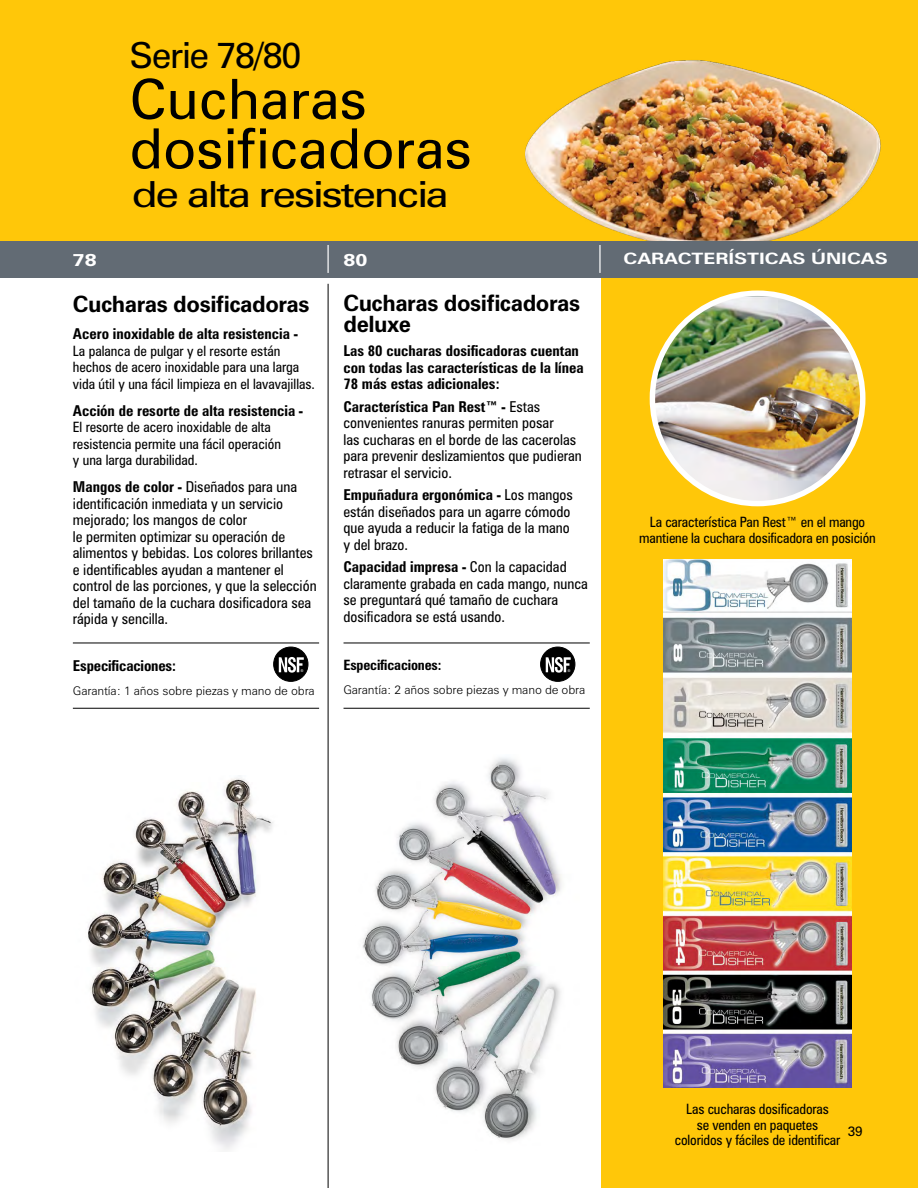
<style>
.page{position:relative;width:918px;height:1188px;background:#ffc709}
.page>*{position:absolute;margin:0;border:0;box-sizing:border-box;transform-origin:0 0}
.t1{font:55.5px/49.5px "Zurich BT";color:#000}
.t2{font:36px "Zurich BT";letter-spacing:-.05em;color:#000;scale:1.2 1}
.t3{font:36px "Zurich BT";letter-spacing:-.05em;color:#000}
.t4{font:700 22.5px/21px "Zurich BT";letter-spacing:-.02em;color:#000}
.t5{font:700 17.1px "Zurich BT";color:#fff;scale:1.26 1}
.t6{font:700 15.6px "Zurich BT";color:#fff;scale:1.26 1}
.t7{font:condensed 15px/16.5px "Zurich BT";color:#000}
.t8{font:700 condensed 15px/16.5px "Zurich BT";color:#000}
.t9{font:condensed 14.25px/16.5px "Zurich BT";color:#000;text-align:center}
.t10{font:700 condensed 14.25px "Zurich BT";letter-spacing:-.01em;color:#000}
.t11{font:13.5px "Zurich BT";color:#000}
.t12{font:300 12px "Zurich BT";letter-spacing:-.01em;color:#000}
.t13{font:3.75px "Helvetica";color:#fff;scale:.9 1}
.s1{font-weight:700}
</style>
<div class="page">
<img style="left:525px;top:60px;width:356px;height:181px">
<div style="left:0;top:257px;width:601px;height:931px;background:#fff"></div>
<div style="left:0;top:241px;width:918px;height:36px;background:#626b74"></div>
<img style="left:652px;top:296px;width:211px;height:208px">
<div style="left:650px;top:290px;width:215px;height:216px;border:5px solid #fff;border-radius:50%"></div>
<hr style="left:599px;top:245px;width:2px;height:28px;background:#fff">
<hr style="left:327px;top:245px;width:2px;height:28px;background:#fff">
<hr style="left:328px;top:284px;width:1px;height:904px;background:#000">
<hr style="left:73px;top:643px;width:246px;height:1px;background:#000">
<hr style="left:73px;top:708px;width:246px;height:1px;background:#000">
<hr style="left:344px;top:643px;width:246px;height:1px;background:#000">
<hr style="left:344px;top:708px;width:246px;height:1px;background:#000">
<img style="left:664px;top:560px;width:188px;height:527px">
<img style="left:88px;top:778px;width:185px;height:372px">
<img style="left:362px;top:757px;width:200px;height:383px">
<div style="left:274px;top:647px;width:34px;height:34px;background:#000;border-radius:50%"></div>
<div style="left:273px;top:647px;width:35px;height:35px;border:1px solid #000;border-radius:50%"></div>
<svg style="left:279px;top:657px;width:25px;height:16px"></svg>
<div style="left:541px;top:647px;width:34px;height:34px;background:#000;border-radius:50%"></div>
<div style="left:540px;top:647px;width:35px;height:35px;border:1px solid #000;border-radius:50%"></div>
<svg style="left:546px;top:657px;width:25px;height:16px"></svg>
<h2 class="t3" style="left:130px;top:33px;width:173px">Serie 78/80</h2>
<h1 class="t1" style="left:130px;top:74px;width:344px">Cucharas dosificadoras</h1>
<h2 class="t2" style="left:132px;top:172px;width:266px">de alta resistencia</h2>
<p class="t5" style="left:73px;top:249px;width:20px">78</p>
<p class="t5" style="left:343px;top:249px;width:20px">80</p>
<p class="t6" style="left:624px;top:249px;width:211px">CARACTERÍSTICAS ÚNICAS</p>
<h3 class="t4" style="left:343px;top:292px;width:238px">Cucharas dosificadoras deluxe</h3>
<p class="t8" style="left:343px;top:342px;width:242px">Las 80 cucharas dosificadoras cuentan con todas las características de la línea<br>78 más estas adicionales:</p>
<p class="t7" style="left:343px;top:398px;width:240px"><span class="s1">Característica Pan Rest™ -</span> Estas convenientes ranuras permiten posar<br>las cucharas en el borde de las cacerolas para prevenir deslizamientos que pudieran retrasar el servicio.</p>
<p class="t7" style="left:343px;top:486px;width:231px"><span class="s1">Empuñadura ergonómica -</span> Los mangos están diseñados para un agarre cómodo que ayuda a reducir la fatiga de la mano y del brazo.</p>
<p class="t7" style="left:343px;top:558px;width:246px"><span class="s1">Capacidad impresa -</span> Con la capacidad claramente grabada en cada mango, nunca se preguntará qué tamaño de cuchara dosificadora se está usando.</p>
<h3 class="t4" style="left:73px;top:294px;width:238px">Cucharas dosificadoras</h3>
<p class="t8" style="left:73px;top:326px;width:226px">Acero inoxidable de alta resistencia -</p>
<p class="t9" style="left:73px;top:342px;width:244px;text-align:left">La palanca de pulgar y el resorte están hechos de acero inoxidable para una larga vida útil y una fácil limpieza en el lavavajillas.</p>
<p class="t8" style="left:73px;top:402px;width:232px">Acción de resorte de alta resistencia -</p>
<p class="t9" style="left:73px;top:419px;width:210px;text-align:left">El resorte de acero inoxidable de alta resistencia permite una fácil operación y una larga durabilidad.</p>
<p class="t7" style="left:73px;top:479px;width:245px"><span class="s1">Mangos de color -</span> Diseñados para una identificación inmediata y un servicio mejorado; los mangos de color<br>le permiten optimizar su operación de alimentos y bebidas. Los colores brillantes e identificables ayudan a mantener el control de las porciones, y que la selección del tamaño de la cuchara dosificadora sea rápida y sencilla.</p>
<p class="t8" style="left:73px;top:657px;width:105px">Especificaciones:</p>
<p class="t12" style="left:73px;top:683px;width:243px">Garantía: 1 años sobre piezas y mano de obra</p>
<p class="t10" style="left:343px;top:656px;width:100px">Especificaciones:</p>
<p class="t12" style="left:343px;top:683px;width:243px">Garantía: 2 años sobre piezas y mano de obra</p>
<p class="t13" style="left:301px;top:669px;width:4px">®</p>
<p class="t13" style="left:568px;top:669px;width:4px">®</p>
<p class="t9" style="left:639px;top:514px;width:238px;line-height:15.8px">La característica Pan Rest™ en el mango mantiene la cuchara dosificadora en posición</p>
<p class="t9" style="left:675px;top:1101px;width:167px;line-height:15.8px">Las cucharas dosificadoras<br>se venden en paquetes coloridos y fáciles de identificar</p>
<p class="t11" style="left:848px;top:1122px;width:16px">40</p>
<p class="t11" style="left:848px;top:1123px;width:16px">39</p>
</div>
